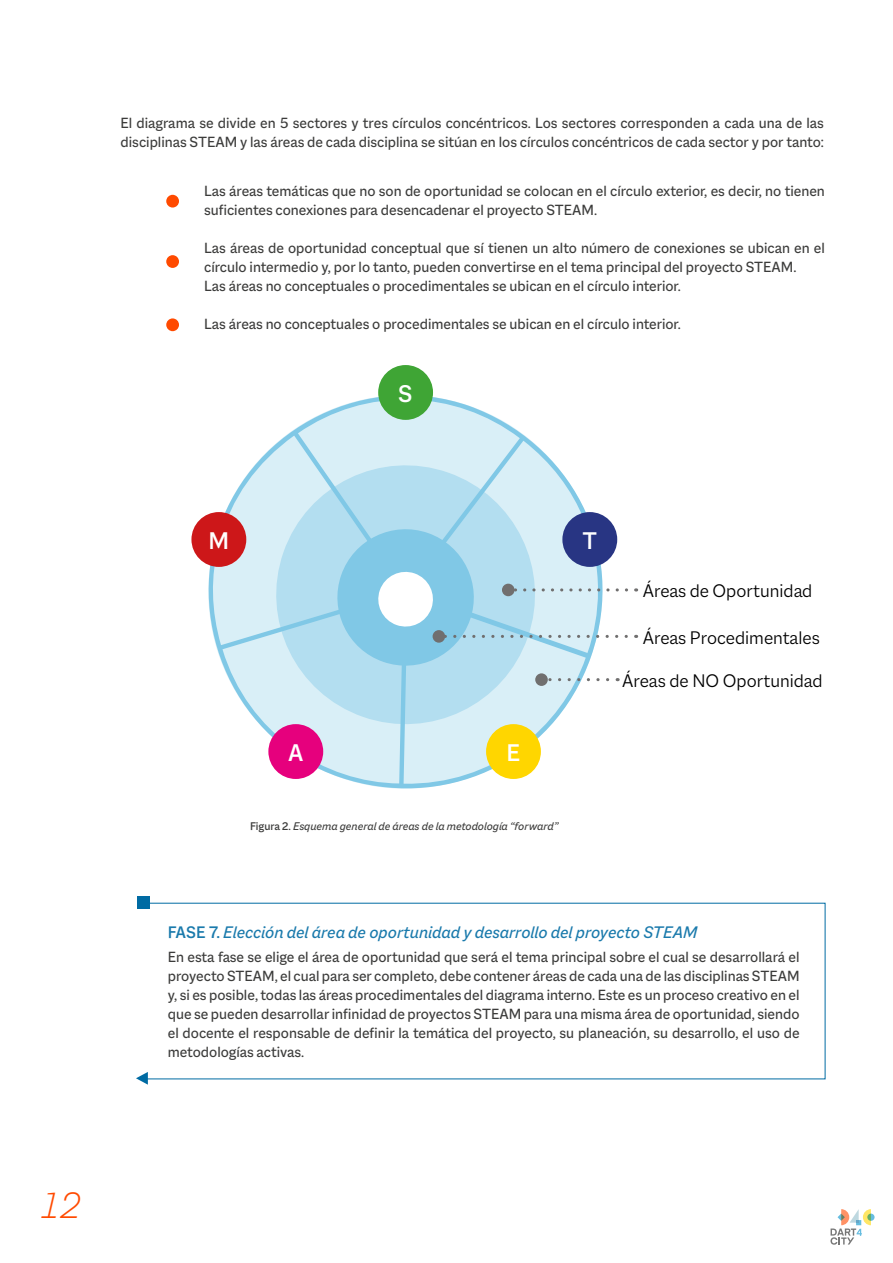
<style>
.page{position:relative;width:893px;height:1263px;background:#fff}
.page>*{position:absolute;margin:0;border:0;box-sizing:border-box;transform-origin:0 0}
.t1{font:italic 300 36px "Eina 01";color:#ff4a00}
.t2{font:500 25.95px "Macklin Sans";color:#fff}
.t3{font:300 19.65px "Macklin Sans";color:#000}
.t4{font:italic 18px "Macklin Sans";color:#1a7aac}
.t5{font:15.9px/19px "Macklin Sans";color:#3c3c3b}
.t6{font:italic 12px "Macklin Sans";color:#3c3c3b}
.s1{font-weight:500;font-style:normal}
</style>
<div class="page">
<svg style="left:192px;top:371px;width:436px;height:418px"></svg>
<div style="left:268px;top:724px;width:55px;height:55px;background:#e6007d;border-radius:50%"></div>
<div style="left:486px;top:724px;width:55px;height:55px;background:#ffd600;border-radius:50%"></div>
<div style="left:191px;top:512px;width:55px;height:55px;background:#cd1719;border-radius:50%"></div>
<div style="left:562px;top:512px;width:55px;height:55px;background:#283583;border-radius:50%"></div>
<div style="left:378px;top:365px;width:55px;height:55px;background:#3fa535;border-radius:50%"></div>
<svg style="left:329px;top:521px;width:298px;height:160px"></svg>
<div style="left:535px;top:673px;width:13px;height:13px;background:#706f6f;border-radius:50%"></div>
<div style="left:166px;top:195px;width:13px;height:13px;background:#ff4a00;border-radius:50%"></div>
<div style="left:166px;top:255px;width:13px;height:13px;background:#ff4a00;border-radius:50%"></div>
<div style="left:166px;top:318px;width:13px;height:13px;background:#ff4a00;border-radius:50%"></div>
<div style="left:137px;top:896px;width:13px;height:13px;background:#006ba3"></div>
<svg style="left:136px;top:1072px;width:12px;height:13px"></svg>
<svg style="left:830px;top:1209px;width:45px;height:36px"></svg>
<p class="t5" style="left:121px;top:113px;width:705px">El diagrama se divide en 5 sectores y tres círculos concéntricos. Los sectores corresponden a cada una de las disciplinas STEAM y las áreas de cada disciplina se sitúan en los círculos concéntricos de cada sector y por tanto:</p>
<p class="t5" style="left:204px;top:181px;width:622px">Las áreas temáticas que no son de oportunidad se colocan en el círculo exterior, es decir, no tienen suficientes conexiones para desencadenar el proyecto STEAM.</p>
<p class="t5" style="left:204px;top:238px;width:622px">Las áreas de oportunidad conceptual que sí tienen un alto número de conexiones se ubican en el círculo intermedio y, por lo tanto, pueden convertirse en el tema principal del proyecto STEAM.<br>Las áreas no conceptuales o procedimentales se ubican en el círculo interior.</p>
<p class="t5" style="left:204px;top:315px;width:478px">Las áreas no conceptuales o procedimentales se ubican en el círculo interior.</p>
<h2 class="t2" style="left:398px;top:378px;width:16px">S</h2>
<h2 class="t2" style="left:208px;top:525px;width:22px">M</h2>
<h2 class="t2" style="left:582px;top:525px;width:16px">T</h2>
<h2 class="t2" style="left:288px;top:737px;width:17px">A</h2>
<h2 class="t2" style="left:507px;top:737px;width:15px">E</h2>
<p class="t6" style="left:250px;top:819px;width:310px"><span class="s1">Figura 2.</span> Esquema general de áreas de la metodología “forward”</p>
<p class="t3" style="left:643px;top:580px;width:171px">Áreas de Oportunidad</p>
<p class="t3" style="left:643px;top:626px;width:178px">Áreas Procedimentales</p>
<p class="t3" style="left:622px;top:669px;width:202px">Áreas de NO Oportunidad</p>
<p class="t4" style="left:168px;top:922px;width:531px"><span class="s1">FASE 7.</span> Elección del área de oportunidad y desarrollo del proyecto STEAM</p>
<p class="t5" style="left:168px;top:947px;width:633px;text-align:justify">En esta fase se elige el área de oportunidad que será el tema principal sobre el cual se desarrollará el proyecto STEAM, el cual para ser completo, debe contener áreas de cada una de las disciplinas STEAM y, si es posible, todas las áreas procedimentales del diagrama interno. Este es un proceso creativo en el que se pueden desarrollar infinidad de proyectos STEAM para una misma área de oportunidad, siendo el docente el responsable de definir la temática del proyecto, su planeación, su desarrollo, el uso de metodologías activas.</p>
<h1 class="t1" style="left:39px;top:1178px;width:43px">12</h1>
</div>
